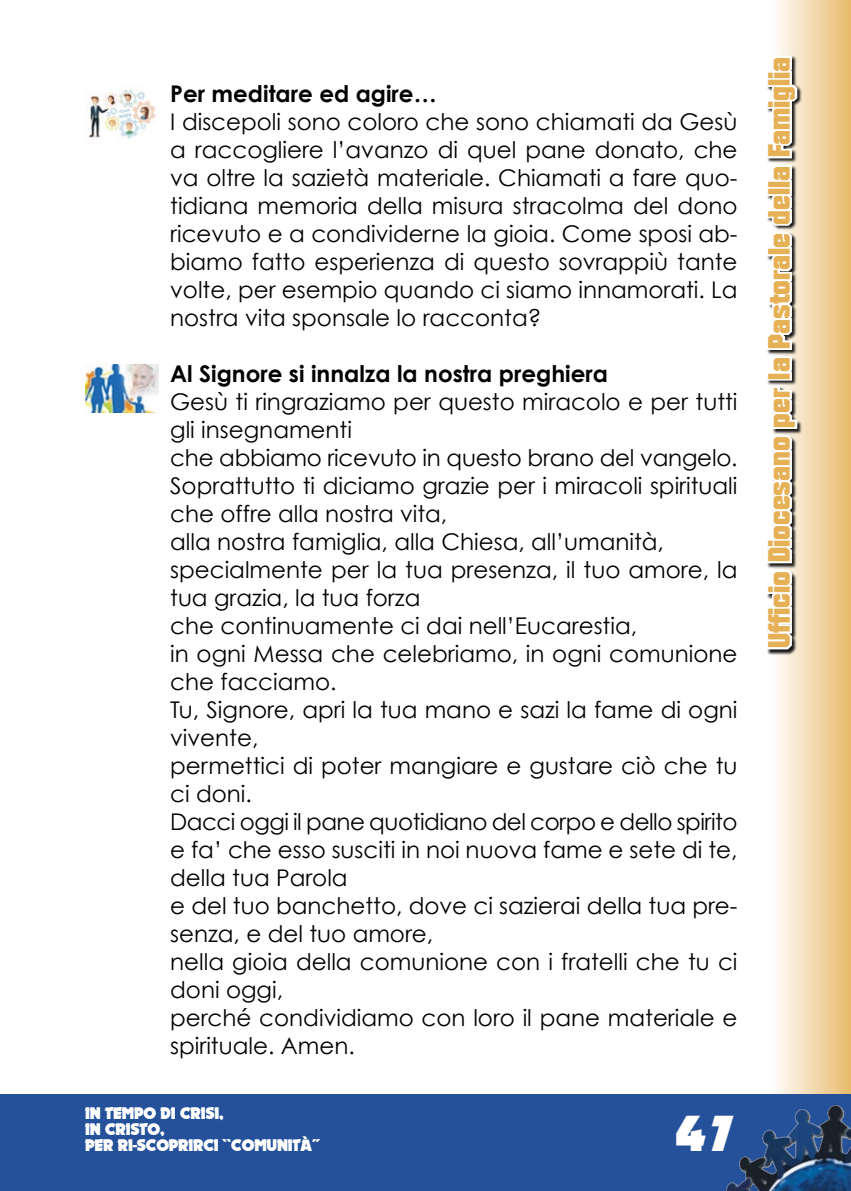
<style>
.page{position:relative;width:851px;height:1191px;background:#fff}
.page>*{position:absolute;margin:0;border:0;box-sizing:border-box;transform-origin:0 0}
.t1{font:48px "November";color:#fff}
.t2{font:30px "Autumn";color:#e5b056}
.t3{font:23px/28px "Century Gothic";color:#000;text-align:justify}
.t4{font:700 23px "Century Gothic";color:#000}
.t5{font:16px/16px "November";letter-spacing:-.01em;color:#fff}
</style>
<div class="page">
<div style="left:771px;top:0;width:79px;height:1191px;background:linear-gradient(to right,#fefefe,#e8bb6e)"></div>
<div style="left:0;top:1094px;width:850px;height:97px;background:#24519a"></div>
<img style="left:726px;top:1105px;width:124px;height:86px">
<div style="left:766px;top:56px;width:35px;height:599px;background:#000;opacity:.9"></div>
<svg style="left:766px;top:384px;width:33px;height:267px"></svg>
<div style="left:766px;top:371px;width:25px;height:9px;border:4px solid #fff"></div>
<svg style="left:766px;top:192px;width:29px;height:183px"></svg>
<div style="left:766px;top:187px;width:25px;height:9px;border:4px solid #fff"></div>
<div style="left:766px;top:180px;width:25px;height:9px;border:4px solid #fff"></div>
<svg style="left:766px;top:83px;width:33px;height:101px"></svg>
<div style="left:766px;top:78px;width:25px;height:9px;border:4px solid #fff"></div>
<div style="left:771px;top:70px;width:20px;height:10px;border:4px solid #fff"></div>
<svg style="left:769px;top:54px;width:26px;height:21px"></svg>
<img style="left:88px;top:89px;width:68px;height:50px">
<img style="left:85px;top:364px;width:74px;height:48px">
<p class="t4" style="left:170px;top:79px;width:268px">Per meditare ed agire…</p>
<p class="t3" style="left:170px;top:108px;width:568px">I discepoli sono coloro che sono chiamati da Gesù a raccogliere l’avanzo di quel pane donato, che va oltre la sazietà materiale. Chiamati a fare quo&shy;tidiana memoria della misura stracolma del dono ricevuto e a condividerne la gioia. Come sposi ab&shy;biamo fatto esperienza di questo sovrappiù tante volte, per esempio quando ci siamo innamorati. La nostra vita sponsale lo racconta?</p>
<p class="t4" style="left:170px;top:359px;width:439px">Al Signore si innalza la nostra preghiera</p>
<p class="t3" style="left:170px;top:388px;width:568px;text-align:left">Gesù ti ringraziamo per questo miracolo e per tutti gli insegnamenti<br>che abbiamo ricevuto in questo brano del vangelo.<br>Soprattutto ti diciamo grazie per i miracoli spirituali che offre alla nostra vita,<br>alla nostra famiglia, alla Chiesa, all’umanità, specialmente per la tua presenza, il tuo amore, la tua grazia, la tua forza<br>che continuamente ci dai nell’Eucarestia,<br>in ogni Messa che celebriamo, in ogni comunione che facciamo.<br>Tu, Signore, apri la tua mano e sazi la fame di ogni vivente,<br>permettici di poter mangiare e gustare ciò che tu ci doni.<br>Dacci oggi il pane quotidiano del corpo e dello spirito e fa’ che esso susciti in noi nuova fame e sete di te, della tua Parola<br>e del tuo banchetto, dove ci sazierai della tua pre&shy;senza, e del tuo amore,<br>nella gioia della comunione con i fratelli che tu ci doni oggi,<br>perché condividiamo con loro il pane materiale e spirituale. Amen.</p>
<p class="t5" style="left:85px;top:1106px;width:235px">IN TEMPO DI CRISI,<br>IN CRISTO,<br>PER RI-SCOPRIRCI ``COMUNITÀ´´</p>
<h1 class="t1" style="left:676px;top:1105px;width:63px">47</h1>
<h2 class="t2" style="left:760px;top:648px;width:593px;rotate:-90deg">Ufficio Diocesano per la Pastorale della Famiglia</h2>
</div>
